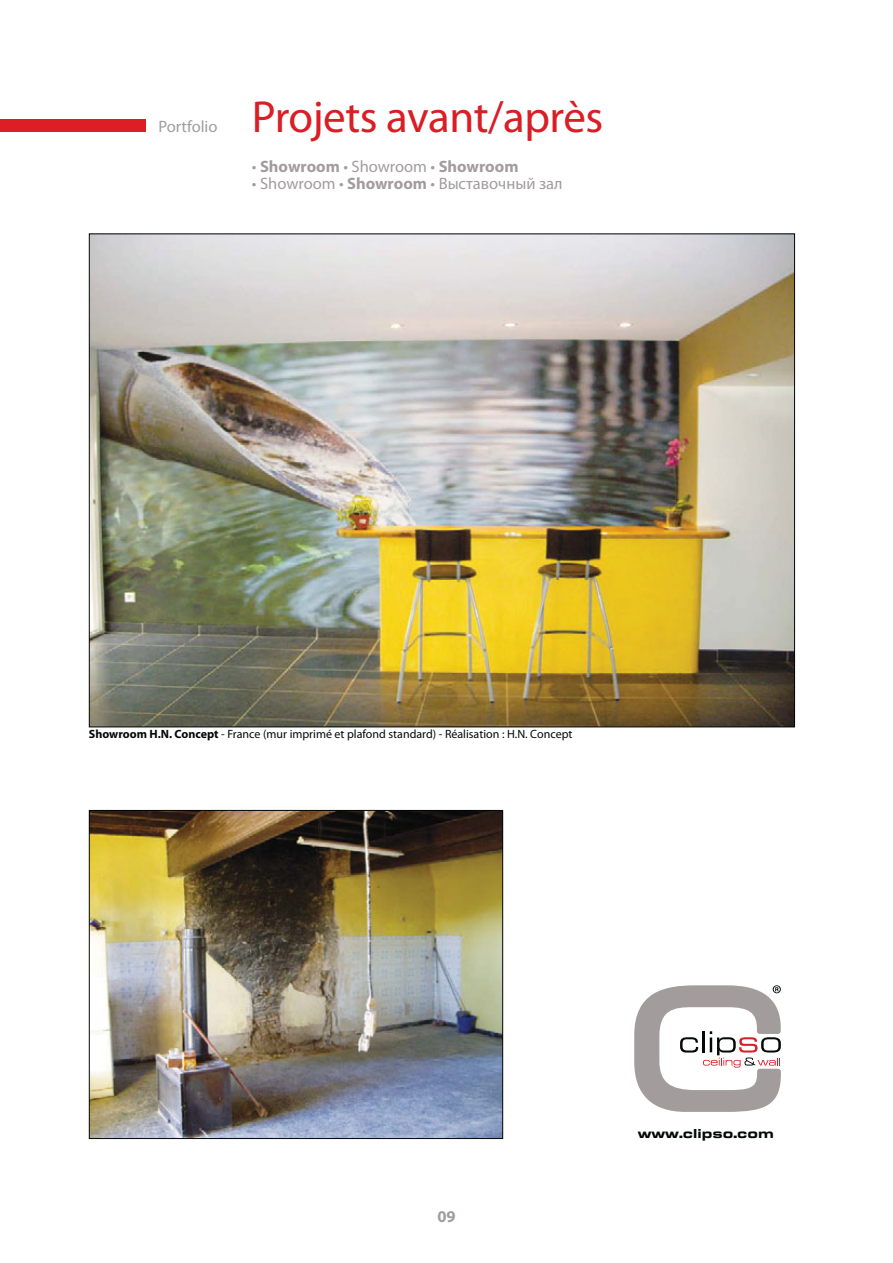
<style>
.page{position:relative;width:893px;height:1263px;background:#fff}
.page>*{position:absolute;margin:0;border:0;box-sizing:border-box;transform-origin:0 0}
.t1{font:45px "Myriad Pro";letter-spacing:-.01em;color:#d91e25}
.t2{font:16.5px "Myriad Pro";color:#a29c9d}
.t3{font:700 16.5px "Myriad Pro";letter-spacing:-.005em;color:#a29c9d}
.t4{font:13.5px "Microgramma EF Bold Extend";color:#040809}
.t5{font:12px "Myriad Pro";color:#040809}
.s1{font-weight:400}
.s2{font-weight:700}
</style>
<div class="page">
<div style="left:0;top:119px;width:146px;height:13px;background:#de1e25"></div>
<svg style="left:634px;top:985px;width:147px;height:127px"></svg>
<img style="left:91px;top:235px;width:702px;height:490px">
<img style="left:91px;top:812px;width:410px;height:325px">
<div style="left:89px;top:810px;width:414px;height:329px;border:1px solid #040809"></div>
<h2 class="t2" style="left:158px;top:120px;width:61px">Portfolio</h2>
<h1 class="t1" style="left:252px;top:100px;width:353px">Projets avant/après</h1>
<h2 class="t3" style="left:252px;top:160px;width:268px"><span class="s1">•</span> Showroom <span class="s1">• Showroom •</span> Showroom</h2>
<h2 class="t2" style="left:252px;top:177px;width:312px">• Showroom • <span class="s2">Showroom</span> • Выставочный зал</h2>
<p class="t5" style="left:89px;top:730px;width:485px"><span class="s2">Showroom H.N. Concept</span> - France (mur imprimé et plafond standard) - Réalisation : H.N. Concept</p>
<h2 class="t3" style="left:437px;top:1210px;width:20px">09</h2>
<p class="t4" style="left:638px;top:1125px;width:138px">www.clipso.com</p>
</div>
